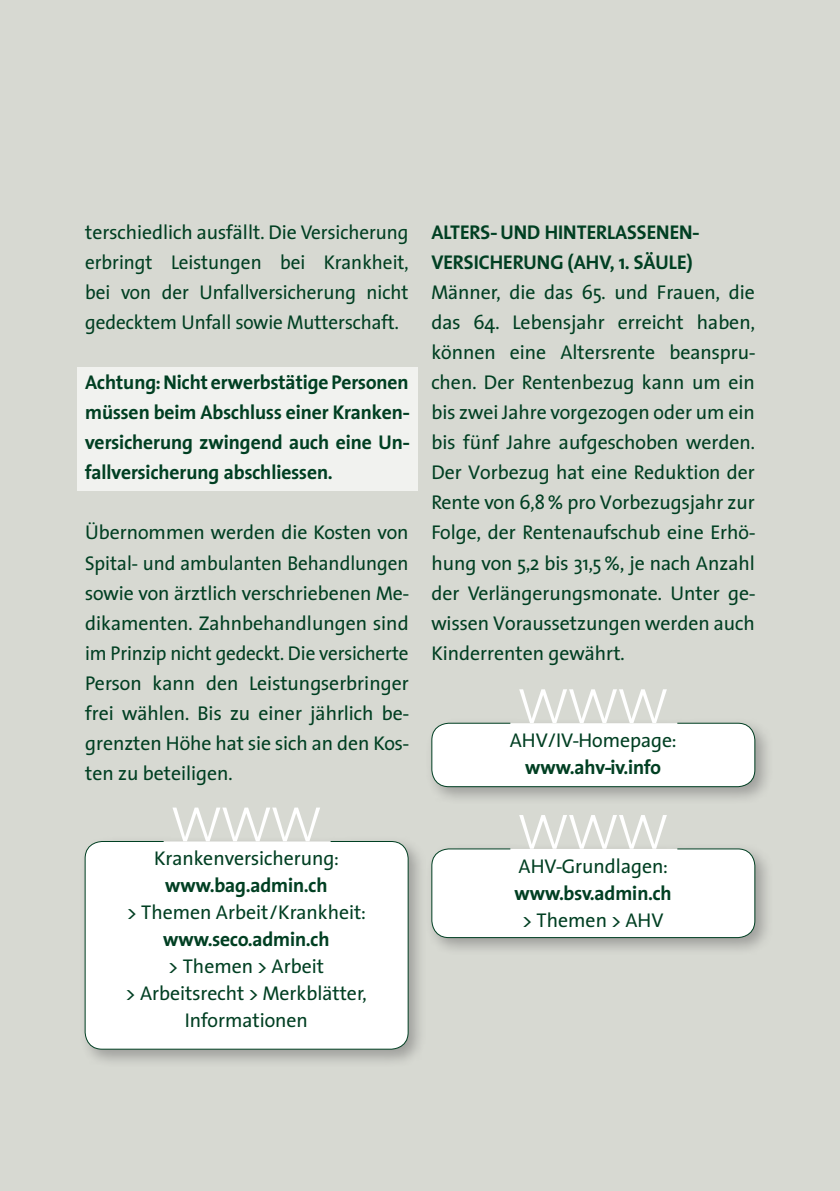
<style>
.page{position:relative;width:840px;height:1191px;background:#fff}
.page>*{position:absolute;margin:0;border:0;box-sizing:border-box;transform-origin:0 0}
.t1{font:300 70px "DIN";color:#fff}
.t2{font:20px/30px "Thesis Sans";color:#003f22;text-align:justify}
.t3{font:700 20px/30px "Thesis Sans";color:#003f22;text-align:right}
</style>
<div class="page">
<div style="left:0;top:0;width:839px;height:1191px;background:#d7d9d2"></div>
<div style="left:77px;top:367px;width:340px;height:123px;background:#f1f2ef"></div>
<div style="left:77px;top:834px;width:348px;height:232px;background:#1a171c;opacity:.3"></div>
<div style="left:85px;top:841px;width:323px;height:208px;background:#fff;border:1px solid #003f22;border-radius:17px"></div>
<div style="left:424px;top:715px;width:348px;height:89px;background:#1a171c;opacity:.3"></div>
<div style="left:431px;top:722px;width:324px;height:65px;background:#fff;border:1px solid #003f22;border-radius:17px"></div>
<div style="left:424px;top:841px;width:348px;height:114px;background:#1a171c;opacity:.3"></div>
<div style="left:431px;top:848px;width:324px;height:90px;background:#fff;border:1px solid #003f22;border-radius:17px"></div>
<p class="t2" style="left:85px;top:219px;width:325px">terschiedlich ausfällt. Die Versicherung erbringt Leistungen bei Krankheit, bei von der Unfallversicherung nicht gedecktem Unfall sowie Mutterschaft.</p>
<p class="t3" style="left:85px;top:369px;width:325px;text-align:justify">Achtung: N icht erwerbstätige Personen müssen beim Abschluss einer Kranken&shy;versicherung zwingend auch eine U n&shy;fallversicherung abschliessen.</p>
<p class="t2" style="left:85px;top:519px;width:325px">Übernommen werden die Kosten von Spital- und ambulanten Behandlungen sowie von ärztlich verschriebenen Me&shy;dikamenten. Zahnbehandlungen sind im Prinzip nicht gedeckt. Die versicherte Person kann den Leistungserbringer frei wählen. Bis zu einer jährlich be&shy;grenzten Höhe hat sie sich an den Kos&shy;ten zu beteiligen.</p>
<h1 class="t1" style="left:171px;top:773px;width:151px">www</h1>
<p class="t2" style="left:154px;top:844px;width:186px">Krankenversicherung:</p>
<p class="t3" style="left:165px;top:871px;width:163px">www.bag.admin.ch</p>
<p class="t2" style="left:127px;top:898px;width:240px">&gt; Themen Arbeit/Krankheit:</p>
<p class="t3" style="left:163px;top:925px;width:167px">www.seco.admin.ch</p>
<p class="t2" style="left:126px;top:954px;width:242px;line-height:27px;text-align:center">&gt; Themen &gt; Arbeit<br>&gt; Arbeitsrecht &gt; Merkblätter,<br>Informationen</p>
<p class="t3" style="left:431px;top:219px;width:186px">Alters- und H interlasse</p>
<p class="t3" style="left:431px;top:219px;width:267px">nen-<br>versicherung (AHV, 1. Säule)</p>
<p class="t2" style="left:431px;top:279px;width:325px">Männer, die das 65. und Frauen, die das 64. Lebensjahr erreicht haben, können eine Altersrente beanspru&shy;chen. Der Rentenbezug kann um ein bis zwei Jahre vorgezogen oder um ein bis fünf Jahre aufgeschoben werden.<br>Der Vorbezug hat eine Reduktion der Rente von 6,8 % pro Vorbezugsjahr zur Folge, der Rentenaufschub eine Erhö&shy;hung von 5,2 bis 31,5 %, je nach Anzahl der Verlängerungsmonate. Unter ge&shy;wissen Voraussetzungen werden auch Kinderrenten gewährt.</p>
<h1 class="t1" style="left:518px;top:655px;width:151px">www</h1>
<p class="t2" style="left:509px;top:726px;width:168px">AHV/IV-Homepage:</p>
<p class="t3" style="left:525px;top:753px;width:137px">www.ahv-iv.info</p>
<h1 class="t1" style="left:518px;top:780px;width:151px">www</h1>
<p class="t2" style="left:518px;top:852px;width:150px">AHV-Grundlagen:</p>
<p class="t3" style="left:514px;top:879px;width:158px">www.bsv.admin.ch</p>
<p class="t2" style="left:522px;top:906px;width:142px">&gt; Themen &gt; AHV</p>
</div>
